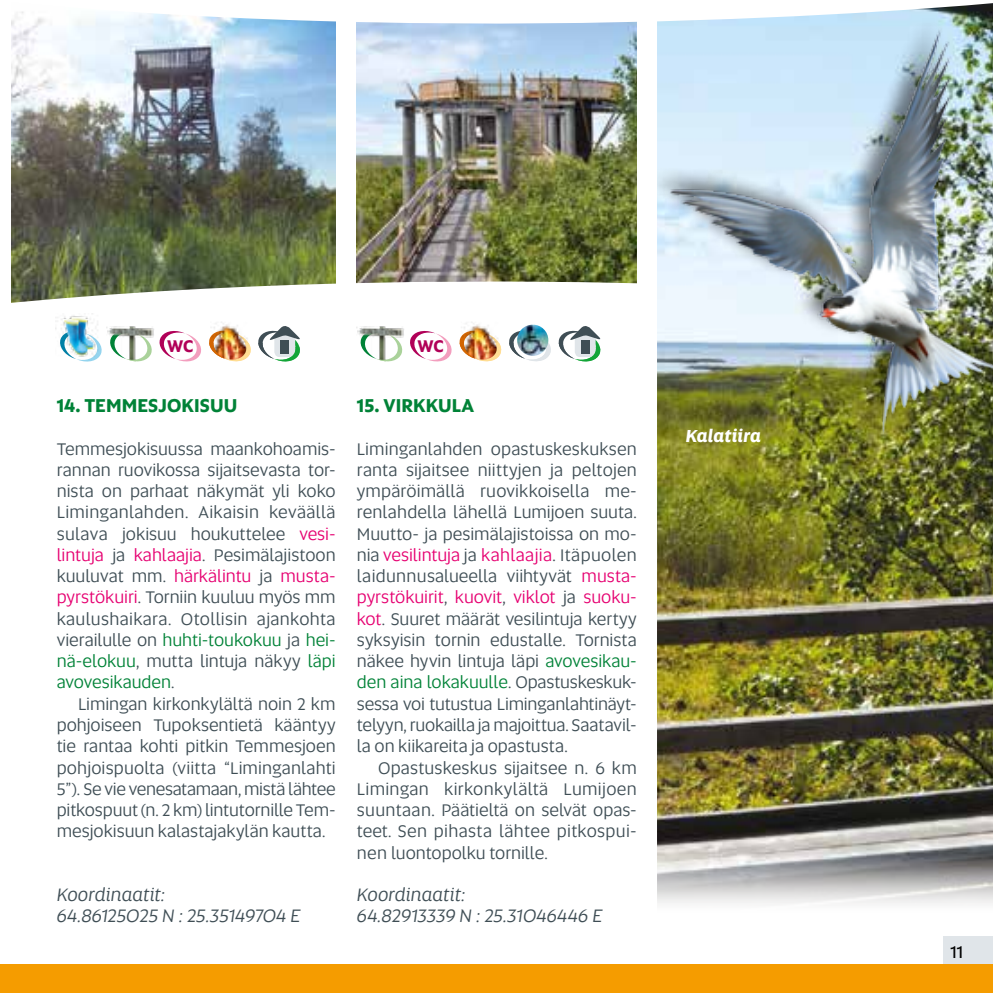
<style>
.page{position:relative;width:993px;height:993px;background:#fff}
.page>*{position:absolute;margin:0;border:0;box-sizing:border-box;transform-origin:0 0}
.t1{font:italic 18.75px/21.2px "Altis";color:#3f4e55}
.t2{font:700 18.75px "Altis";letter-spacing:.005em;color:#008237}
.t3{font:17.5px/21.2px "Altis";color:#3f4e55;text-align:justify}
.t4{font:italic 700 17.5px "Altis";color:#fff}
.t5{font:17.5px "Altis";color:#000}
.t6{font:700 17px "Altis";color:#b10058}
.s1{color:#e60071}
.s2{color:#008237}
</style>
<div class="page">
<div style="left:943px;top:935px;width:49px;height:29px;background:#e0e5e9"></div>
<img style="left:11px;top:52px;width:324px;height:201px">
<img style="left:357px;top:52px;width:279px;height:201px">
<img style="left:12px;top:253px;width:625px;height:61px">
<svg style="left:11px;top:253px;width:1px;height:50px"></svg>
<div style="left:0;top:964px;width:992px;height:28px;background:#f59c00"></div>
<img style="left:61px;top:315px;width:32px;height:8px">
<img style="left:60px;top:323px;width:240px;height:39px">
<img style="left:358px;top:323px;width:243px;height:39px">
<img style="left:657px;top:434px;width:335px;height:470px">
<svg style="left:11px;top:3px;width:981px;height:49px"></svg>
<div style="left:657px;top:10px;width:335px;height:424px;background:#000;opacity:.5"></div>
<img style="left:665px;top:24px;width:327px;height:413px">
<p class="t6" style="left:167px;top:333px;width:28px">WC</p>
<p class="t6" style="left:417px;top:333px;width:28px">WC</p>
<p class="t2" style="left:57px;top:391px;width:182px">14. TEMMESJOKISUU</p>
<p class="t3" style="left:57px;top:437px;width:280px">Temmesjokisuussa maankohoamis&shy;rannan ruovikossa sijaitsevasta tor&shy;nista on parhaat näkymät yli koko Liminganlahden. Aikaisin keväällä sulava jokisuu houkuttelee <span class="s1">vesi&shy;lintuja</span> ja <span class="s1">kahlaajia</span>. Pesimälajistoon kuuluvat mm. <span class="s1">härkälintu</span> ja <span class="s1">musta&shy;pyrstökuiri</span>. Torniin kuuluu myös mm kaulushaikara. Otollisin ajankohta vierailulle on <span class="s2">huhti-toukokuu</span> ja <span class="s2">hei&shy;nä-elokuu</span>, mutta lintuja näkyy <span class="s2">läpi avovesikauden</span>.</p>
<p class="t3" style="left:57px;top:692px;width:280px;text-indent:21px">Limingan kirkonkylältä noin 2 km pohjoiseen Tupoksentietä kääntyy tie rantaa kohti pitkin Temmesjoen pohjoispuolta (viitta “Liminganlahti 5”). Se vie venesatamaan, mistä lähtee pitkospuut (n. 2 km) lintutornille Tem&shy;mesjokisuun kalastajakylän kautta.</p>
<p class="t1" style="left:57px;top:883px;width:245px">Koordinaatit:<br>64.86125025 N : 25.35149704 E</p>
<p class="t2" style="left:357px;top:391px;width:119px">15. VIRKKULA</p>
<p class="t3" style="left:357px;top:437px;width:281px">Liminganlahden opastuskeskuksen ranta sijaitsee niittyjen ja peltojen ympäröimällä ruovikkoisella me&shy;renlahdella lähellä Lumijoen suuta.<br>Muutto- ja pesimälajistoissa on mo&shy;nia <span class="s1">vesilintuja</span> ja <span class="s1">kahlaajia</span>. Itäpuolen laidunnusalueella viihtyvät <span class="s1">musta&shy;pyrstökuirit</span>, <span class="s1">kuovit</span>, <span class="s1">viklot</span> ja <span class="s1">suoku&shy;kot</span>. Suuret määrät vesilintuja kertyy syksyisin tornin edustalle. Tornista näkee hyvin lintuja läpi <span class="s2">avovesikau&shy;den aina lokakuulle</span>. Opastuskeskuk&shy;sessa voi tutustua Liminganlahtinäyt&shy;telyyn, ruokailla ja majoittua. Saatavil&shy;la on kiikareita ja opastusta.</p>
<p class="t3" style="left:357px;top:756px;width:281px;text-indent:21px">Opastuskeskus sijaitsee n. 6 km Limingan kirkonkylältä Lumijoen suuntaan. Päätieltä on selvät opas&shy;teet. Sen pihasta lähtee pitkospui&shy;nen luontopolku tornille.</p>
<p class="t1" style="left:357px;top:883px;width:247px">Koordinaatit:<br>64.82913339 N : 25.31046446 E</p>
<p class="t4" style="left:685px;top:422px;width:77px">Kalatiira</p>
<p class="t5" style="left:950px;top:939px;width:14px">11</p>
</div>
